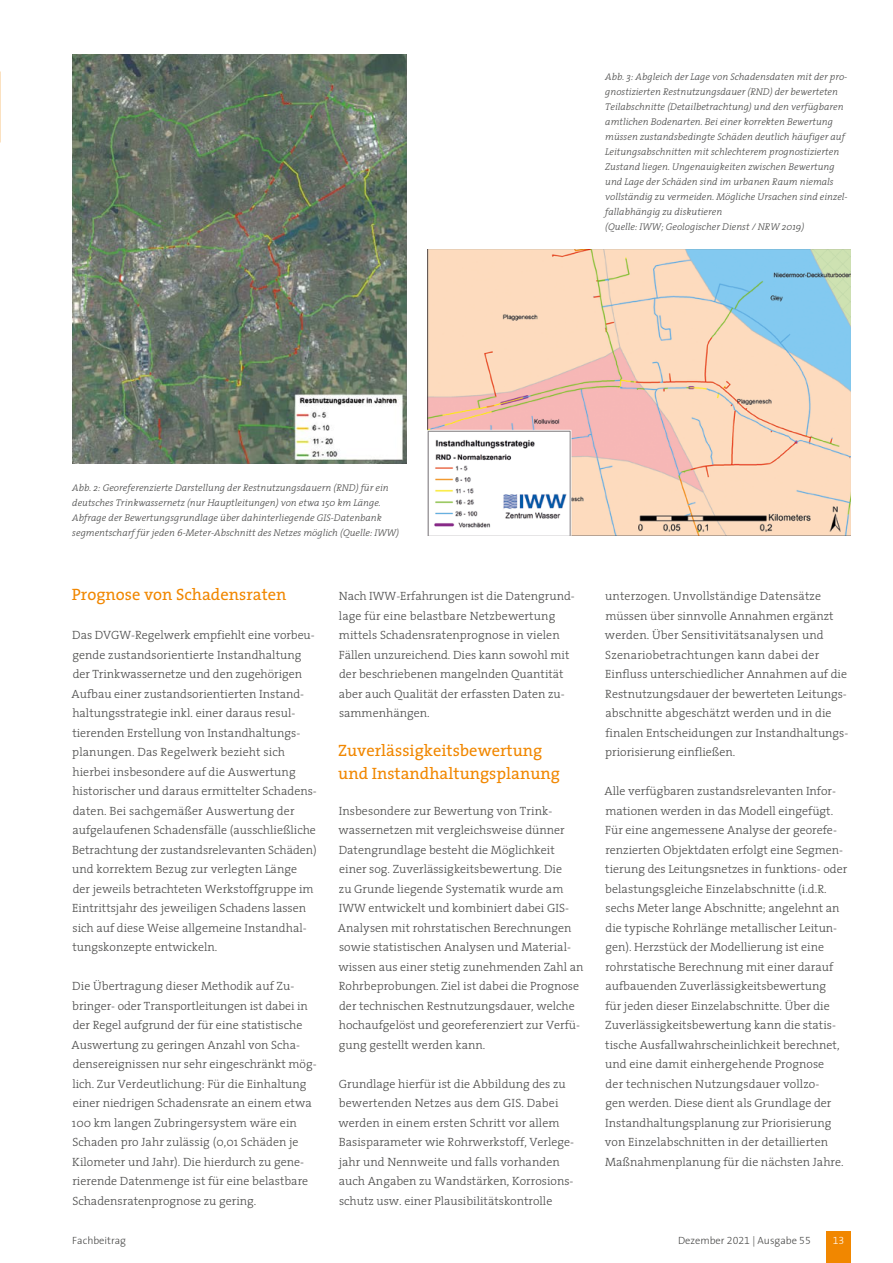
<style>
.page{position:relative;width:893px;height:1263px;background:#fff}
.page>*{position:absolute;margin:0;border:0;box-sizing:border-box;transform-origin:0 0}
.Fliesstext{font:16.5px "The Serif 5";color:#f18700}
.Fliesstext-2{font:300 12px/19.5px "The Serif 3";color:#494948}
.Fliesstext-3{font:300 10.5px "The Sans 3";color:#494948}
.t1{font:10.5px "The Sans 3 Light Expert";color:#fff}
.Bildunterschrift{font:italic 300 9.75px/15px "The Serif 3";color:#494948}
.s1{font-family:"The Sans 3 Light Expert";font-weight:400}
</style>
<div class="page">
<div style="left:826px;top:1231px;width:24px;height:32px;background:#f18700"></div>
<img style="left:72px;top:54px;width:334px;height:410px">
<img style="left:428px;top:249px;width:422px;height:287px">
<p class="Bildunterschrift" style="left:605px;top:69px;width:244px">Abb. 3: Abgleich der Lage von Schadensdaten mit der pro&shy;gnostizierten Restnutzungsdauer (RND) der bewerteten Teilabschnitte (Detailbetrachtung) und den verfügbaren amtlichen Bodenarten. Bei einer korrekten Bewertung müssen zustandsbedingte Schäden deutlich häufiger auf Leitungsabschnitten mit schlechterem prognostizierten Zustand liegen. Ungenauigkeiten zwischen Bewertung und Lage der Schäden sind im urbanen Raum niemals vollständig zu vermeiden. Mögliche Ursachen sind einzel&shy;fallabhängig zu diskutieren</p>
<p class="Bildunterschrift" style="left:605px;top:219px;width:201px">(Quelle: IWW; Geologischer Dienst / NRW 2019)</p>
<p class="Bildunterschrift" style="left:72px;top:480px;width:328px">Abb. 2: Georeferenzierte Darstellung der Restnutzungsdauern (RND) für ein deutsches Trinkwassernetz (nur Hauptleitungen) von etwa 150 km Länge.<br>Abfrage der Bewertungsgrundlage über dahinterliegende GIS-Datenbank segmentscharf für jeden 6-Meter-Abschnitt des Netzes möglich (Quelle: IWW)</p>
<p class="Fliesstext" style="left:72px;top:581px;width:216px">Prognose von Schadensraten</p>
<p class="Fliesstext-2" style="left:72px;top:625px;width:247px">Das DVGW-Regelwerk empfiehlt eine vorbeu&shy;gende zustandsorientierte Instandhaltung der Trinkwassernetze und den zugehörigen Aufbau einer zustandsorientierten Instand&shy;haltungsstrategie inkl. einer daraus resul&shy;tierenden Erstellung von Instandhaltungs&shy;planungen. Das Regelwerk bezieht sich hierbei insbesondere auf die Auswertung historischer und daraus ermittelter Schadens&shy;daten. Bei sachgemäßer Auswertung der aufgelaufenen Schadensfälle (ausschließliche Betrachtung der zustandsrelevanten Schäden) und korrektem Bezug zur verlegten Länge der jeweils betrachteten Werkstoffgruppe im Eintrittsjahr des jeweiligen Schadens lassen sich auf diese Weise allgemeine Instandhal&shy;tungskonzepte entwickeln.</p>
<p class="Fliesstext-2" style="left:72px;top:976px;width:247px">Die Übertragung dieser Methodik auf Zu&shy;bringer- oder Transportleitungen ist dabei in der Regel aufgrund der für eine statistische Auswertung zu geringen Anzahl von Scha&shy;densereignissen nur sehr eingeschränkt mög&shy;lich. Zur Verdeutlichung: Für die Einhaltung einer niedrigen Schadensrate an einem etwa 100 km langen Zubringersystem wäre ein Schaden pro Jahr zulässig (0,01 Schäden je Kilometer und Jahr). Die hierdurch zu gene&shy;rierende Datenmenge ist für eine belastbare Schadensratenprognose zu gering.</p>
<p class="Fliesstext-2" style="left:339px;top:586px;width:238px">Nach IWW-Erfahrungen ist die Datengrund&shy;lage für eine belastbare Netzbewertung mittels Schadensratenprognose in vielen Fällen unzureichend. Dies kann sowohl mit der beschriebenen mangelnden Quantität aber auch Qualität der erfassten Daten zu&shy;sammenhängen.</p>
<p class="Fliesstext" style="left:338px;top:737px;width:206px">Zuverlässigkeitsbewertung</p>
<p class="Fliesstext" style="left:338px;top:759px;width:223px">und Instandhaltungsplanung</p>
<p class="Fliesstext-2" style="left:338px;top:800px;width:247px">Insbesondere zur Bewertung von Trink&shy;wassernetzen mit vergleichsweise dünner Datengrundlage besteht die Möglichkeit einer sog. Zuverlässigkeitsbewertung. Die<br>zu Grunde liegende Systematik wurde am IWW entwickelt und kombiniert dabei GIS-Analysen mit rohrstatischen Berechnungen sowie statistischen Analysen und Material&shy;wissen aus einer stetig zunehmenden Zahl an Rohrbeprobungen. Ziel ist dabei die Prognose der technischen Restnutzungsdauer, welche hochaufgelöst und georeferenziert zur Verfü&shy;gung gestellt werden kann.</p>
<p class="Fliesstext-2" style="left:338px;top:1073px;width:236px">Grundlage hierfür ist die Abbildung des zu bewertenden Netzes aus dem GIS. Dabei werden in einem ersten Schritt vor allem Basisparameter wie Rohrwerkstoff, Verlege&shy;jahr und Nennweite und falls vorhanden auch Angaben zu Wandstärken, Korrosions&shy;schutz usw. einer Plausibilitätskontrolle</p>
<p class="Fliesstext-2" style="left:605px;top:586px;width:245px">unterzogen. Unvollständige Datensätze müssen über sinnvolle Annahmen ergänzt werden. Über Sensitivitätsanalysen und Szenariobetrachtungen kann dabei der Einfluss unterschiedlicher Annahmen auf die Restnutzungsdauer der bewerteten Leitungs&shy;abschnitte abgeschätzt werden und in die finalen Entscheidungen zur Instandhaltungs&shy;priorisierung einfließen.</p>
<p class="Fliesstext-2" style="left:604px;top:781px;width:244px">Alle verfügbaren zustandsrelevanten Infor&shy;mationen werden in das Modell eingefügt.<br>Für eine angemessene Analyse der georefe&shy;renzierten Objektdaten erfolgt eine Segmen&shy;tierung des Leitungsnetzes in funktions- oder belastungsgleiche Einzelabschnitte (i.d.R. sechs Meter lange Abschnitte; angelehnt an die typische Rohrlänge metallischer Leitun&shy;gen). Herzstück der Modellierung ist eine rohrstatische Berechnung mit einer darauf aufbauenden Zuverlässigkeitsbewertung<br>für jeden dieser Einzelabschnitte. Über die Zuverlässigkeitsbewertung kann die statis&shy;tische Ausfallwahrscheinlichkeit berechnet, und eine damit einhergehende Prognose<br>der technischen Nutzungsdauer vollzo-<br>gen werden. Diese dient als Grundlage der Instandhaltungsplanung zur Priorisierung von Einzelabschnitten in der detaillierten Maßnahmenplanung für die nächsten Jahre.</p>
<p class="Fliesstext-3" style="left:72px;top:1231px;width:55px">Fachbeitrag</p>
<p class="Fliesstext-3" style="left:678px;top:1231px;width:134px">Dezember <span class="s1">2021</span> | Ausgabe <span class="s1">55</span></p>
<p class="t1" style="left:833px;top:1231px;width:13px">13</p>
</div>
